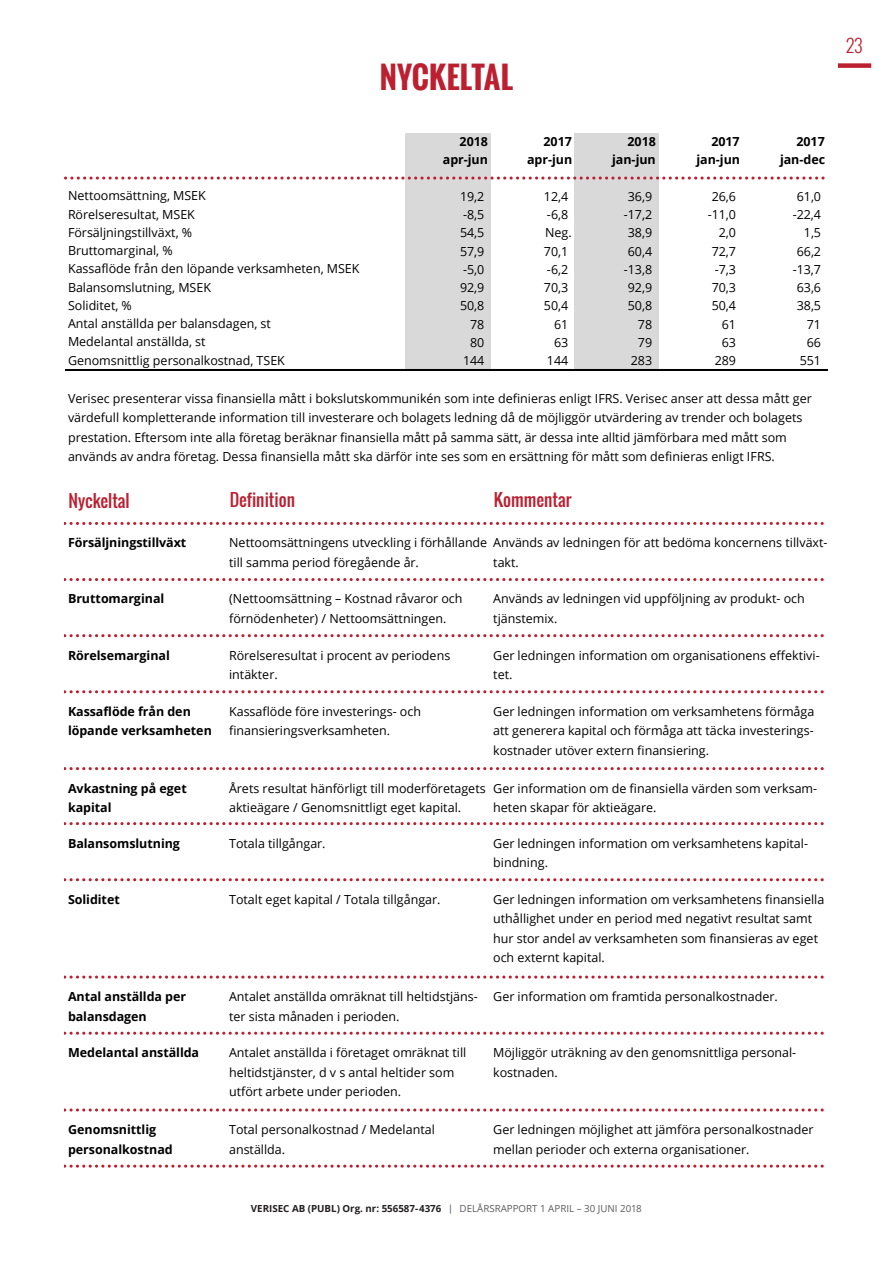
<style>
.page{position:relative;width:893px;height:1263px;background:#fff}
.page>*{position:absolute;margin:0;border:0;box-sizing:border-box;transform-origin:0 0}
.t1{font:700 30px "Oswald";color:#bc1f30}
.t2{font:300 18px "Oswald";color:#bc1f30}
.t3{font:17.1px "Oswald";color:#bb2031}
.t4{font:12.45px/19.6px "Open Sans";color:#000}
.t5{font:700 12.45px/19.6px "Open Sans";letter-spacing:-.005em;color:#000}
.t6{font:700 9.75px "Open Sans";color:#231f20}
.s1{font-family:"Lato";font-weight:400;color:#3b457e}
.s2{font-weight:400;color:#5f5c5f}
</style>
<div class="page">
<div style="left:838px;top:63px;width:33px;height:5px;background:#bc1f30"></div>
<div style="left:406px;top:133px;width:85px;height:36px;background:#d9d9d9"></div>
<div style="left:574px;top:133px;width:85px;height:36px;background:#d9d9d9"></div>
<div style="left:406px;top:169px;width:85px;height:19px;background:#d9d9d9"></div>
<div style="left:574px;top:169px;width:85px;height:19px;background:#d9d9d9"></div>
<div style="left:406px;top:187px;width:85px;height:183px;background:#d9d9d9"></div>
<div style="left:574px;top:187px;width:85px;height:183px;background:#d9d9d9"></div>
<hr style="left:65px;top:369px;width:763px;height:2px;background:#000">
<svg style="left:65px;top:176px;width:760px;height:4px"></svg>
<svg style="left:65px;top:578px;width:759px;height:3px"></svg>
<svg style="left:65px;top:634px;width:759px;height:3px"></svg>
<svg style="left:65px;top:690px;width:759px;height:3px"></svg>
<svg style="left:65px;top:767px;width:759px;height:3px"></svg>
<svg style="left:65px;top:822px;width:759px;height:3px"></svg>
<svg style="left:65px;top:878px;width:759px;height:3px"></svg>
<svg style="left:65px;top:975px;width:759px;height:4px"></svg>
<svg style="left:65px;top:1032px;width:759px;height:3px"></svg>
<svg style="left:65px;top:1108px;width:759px;height:3px"></svg>
<svg style="left:65px;top:522px;width:759px;height:3px"></svg>
<svg style="left:65px;top:1164px;width:759px;height:4px"></svg>
<p class="t4" style="left:68px;top:186px;width:293px;line-height:18.3px">Nettoomsättning, MSEK<br>Rörelseresultat, MSEK<br>Försäljningstillväxt, %<br>Bruttomarginal, %<br>Kassaflöde från den löpande verksamheten, MSEK<br>Balansomslutning, MSEK<br>Soliditet, %<br>Antal anställda per balansdagen, st<br>Medelantal anställda, st<br>Genomsnittlig personalkostnad, TSEK</p>
<p class="t1" style="left:380px;top:55px;width:135px">NYCKELTAL</p>
<p class="t5" style="left:460px;top:131px;width:30px">2018</p>
<p class="t5" style="left:544px;top:131px;width:30px">2017</p>
<p class="t5" style="left:627px;top:131px;width:30px">2018</p>
<p class="t5" style="left:711px;top:131px;width:30px">2017</p>
<p class="t5" style="left:796px;top:131px;width:30px">2017</p>
<p class="t5" style="left:443px;top:150px;width:47px">apr-jun</p>
<p class="t5" style="left:527px;top:150px;width:47px">apr-jun</p>
<p class="t5" style="left:612px;top:150px;width:45px">jan-jun</p>
<p class="t5" style="left:696px;top:150px;width:45px">jan-jun</p>
<p class="t5" style="left:780px;top:150px;width:47px">jan-dec</p>
<p class="t4" style="left:460px;top:186px;width:26px">19,2</p>
<p class="t4" style="left:544px;top:186px;width:26px">12,4</p>
<p class="t4" style="left:628px;top:186px;width:26px">36,9</p>
<p class="t4" style="left:712px;top:186px;width:26px">26,6</p>
<p class="t4" style="left:797px;top:186px;width:26px">61,0</p>
<p class="t4" style="left:463px;top:204px;width:23px">-8,5</p>
<p class="t4" style="left:547px;top:204px;width:23px">-6,8</p>
<p class="t4" style="left:624px;top:204px;width:30px">-17,2</p>
<p class="t4" style="left:708px;top:204px;width:30px">-11,0</p>
<p class="t4" style="left:793px;top:204px;width:30px">-22,4</p>
<p class="t4" style="left:460px;top:223px;width:26px">54,5</p>
<p class="t4" style="left:545px;top:223px;width:28px">Neg.</p>
<p class="t4" style="left:628px;top:223px;width:26px">38,9</p>
<p class="t4" style="left:719px;top:223px;width:19px">2,0</p>
<p class="t4" style="left:804px;top:223px;width:19px">1,5</p>
<p class="t4" style="left:460px;top:241px;width:26px">57,9</p>
<p class="t4" style="left:544px;top:241px;width:26px">70,1</p>
<p class="t4" style="left:628px;top:241px;width:26px">60,4</p>
<p class="t4" style="left:712px;top:241px;width:26px">72,7</p>
<p class="t4" style="left:797px;top:241px;width:26px">66,2</p>
<p class="t4" style="left:463px;top:259px;width:23px">-5,0</p>
<p class="t4" style="left:547px;top:259px;width:23px">-6,2</p>
<p class="t4" style="left:624px;top:259px;width:30px">-13,8</p>
<p class="t4" style="left:715px;top:259px;width:23px">-7,3</p>
<p class="t4" style="left:793px;top:259px;width:30px">-13,7</p>
<p class="t4" style="left:460px;top:277px;width:26px">92,9</p>
<p class="t4" style="left:544px;top:277px;width:26px">70,3</p>
<p class="t4" style="left:628px;top:277px;width:26px">92,9</p>
<p class="t4" style="left:712px;top:277px;width:26px">70,3</p>
<p class="t4" style="left:797px;top:277px;width:26px">63,6</p>
<p class="t4" style="left:460px;top:296px;width:26px">50,8</p>
<p class="t4" style="left:544px;top:296px;width:26px">50,4</p>
<p class="t4" style="left:628px;top:296px;width:26px">50,8</p>
<p class="t4" style="left:712px;top:296px;width:26px">50,4</p>
<p class="t4" style="left:797px;top:296px;width:26px">38,5</p>
<p class="t4" style="left:470px;top:314px;width:16px">78</p>
<p class="t4" style="left:554px;top:314px;width:16px">61</p>
<p class="t4" style="left:638px;top:314px;width:16px">78</p>
<p class="t4" style="left:722px;top:314px;width:16px">61</p>
<p class="t4" style="left:807px;top:314px;width:16px">71</p>
<p class="t4" style="left:470px;top:332px;width:16px">80</p>
<p class="t4" style="left:554px;top:332px;width:16px">63</p>
<p class="t4" style="left:638px;top:332px;width:16px">79</p>
<p class="t4" style="left:722px;top:332px;width:16px">63</p>
<p class="t4" style="left:807px;top:332px;width:16px">66</p>
<p class="t4" style="left:463px;top:351px;width:23px">144</p>
<p class="t4" style="left:547px;top:351px;width:23px">144</p>
<p class="t4" style="left:631px;top:351px;width:23px">283</p>
<p class="t4" style="left:715px;top:351px;width:23px">289</p>
<p class="t4" style="left:800px;top:351px;width:23px">551</p>
<p class="t4" style="left:68px;top:388px;width:745px">Verisec presenterar vissa finansiella mått i bokslutskommunikén som inte definieras enligt IFRS. Verisec anser att dessa mått ger värdefull kompletterande information till investerare och bolagets ledning då de möjliggör utvärdering av trender och bolagets prestation. Eftersom inte alla företag beräknar finansiella mått på samma sätt, är dessa inte alltid jämförbara med mått som används av andra företag. Dessa finansiella mått ska därför inte ses som en ersättning för mått som definieras enligt IFRS.</p>
<p class="t3" style="left:69px;top:487px;width:63px">Nyckeltal</p>
<p class="t5" style="left:68px;top:533px;width:120px">Försäljningstillväxt</p>
<p class="t3" style="left:230px;top:487px;width:67px">Definition</p>
<p class="t3" style="left:494px;top:487px;width:79px">Kommentar</p>
<p class="t4" style="left:493px;top:533px;width:336px">Används av ledningen för att bedöma koncernens tillväxt&shy;takt.</p>
<p class="t4" style="left:229px;top:533px;width:260px">Nettoomsättningens utveckling i förhållande till samma period föregående år.</p>
<p class="t5" style="left:68px;top:589px;width:98px">Bruttomarginal</p>
<p class="t4" style="left:229px;top:589px;width:235px">(Nettoomsättning – Kostnad råvaror och förnödenheter) / Nettoomsättningen.</p>
<p class="t4" style="left:493px;top:589px;width:313px">Används av ledningen vid uppföljning av produkt- och tjänstemix.</p>
<p class="t5" style="left:68px;top:645px;width:103px">Rörelsemarginal</p>
<p class="t5" style="left:68px;top:701px;width:145px">Kassaflöde från den löpande verksamheten</p>
<p class="t4" style="left:229px;top:645px;width:223px">Rörelseresultat i procent av periodens intäkter.</p>
<p class="t4" style="left:229px;top:701px;width:193px">Kassaflöde före investerings- och finansieringsverksamheten.</p>
<p class="t4" style="left:493px;top:645px;width:328px">Ger ledningen information om organisationens effektivi&shy;tet.</p>
<p class="t4" style="left:493px;top:701px;width:323px;text-align:justify">Ger ledningen information om verksamhetens förmåga att generera kapital och förmåga att täcka investerings&shy;kostnader utöver extern finansiering.</p>
<p class="t5" style="left:68px;top:778px;width:120px">Avkastning på eget kapital</p>
<p class="t5" style="left:68px;top:833px;width:114px">Balansomslutning</p>
<p class="t5" style="left:68px;top:889px;width:53px">Soliditet</p>
<p class="t5" style="left:68px;top:986px;width:120px">Antal anställda per balansdagen</p>
<p class="t5" style="left:68px;top:1042px;width:133px">Medelantal anställda</p>
<p class="t4" style="left:229px;top:778px;width:258px">Årets resultat hänförligt till moderföretagets aktieägare / Genomsnittligt eget kapital.</p>
<p class="t4" style="left:229px;top:833px;width:98px">Totala tillgångar.</p>
<p class="t4" style="left:229px;top:889px;width:213px">Totalt eget kapital / Totala tillgångar.</p>
<p class="t4" style="left:229px;top:986px;width:250px">Antalet anställda omräknat till heltidstjäns&shy;ter sista månaden i perioden.</p>
<p class="t4" style="left:493px;top:778px;width:325px">Ger information om de finansiella värden som verksam&shy;heten skapar för aktieägare.</p>
<p class="t4" style="left:493px;top:833px;width:316px">Ger ledningen information om verksamhetens kapital&shy;bindning.</p>
<p class="t4" style="left:493px;top:889px;width:333px">Ger ledningen information om verksamhetens finansiella uthållighet under en period med negativt resultat samt hur stor andel av verksamheten som finansieras av eget och externt kapital.</p>
<p class="t4" style="left:493px;top:986px;width:286px">Ger information om framtida personalkostnader.</p>
<p class="t4" style="left:229px;top:1042px;width:239px">Antalet anställda i företaget omräknat till heltidstjänster, d v s antal heltider som utfört arbete under perioden.</p>
<p class="t4" style="left:493px;top:1042px;width:305px">Möjliggör uträkning av den genomsnittliga personal&shy;kostnaden.</p>
<p class="t5" style="left:68px;top:1119px;width:106px">Genomsnittlig personalkostnad</p>
<p class="t4" style="left:229px;top:1119px;width:207px">Total personalkostnad / Medelantal anställda.</p>
<p class="t4" style="left:493px;top:1119px;width:322px">Ger ledningen möjlighet att jämföra personalkostnader mellan perioder och externa organisationer.</p>
<p class="t6" style="left:251px;top:1202px;width:392px">VERISEC AB (PUBL) Org. nr: 556587-4376 <span class="s1">|</span> <span class="s2">DELÅRSRAPPORT 1 APRIL – 30 JUNI 2018</span></p>
<h2 class="t2" style="left:846px;top:33px;width:18px">23</h2>
</div>
